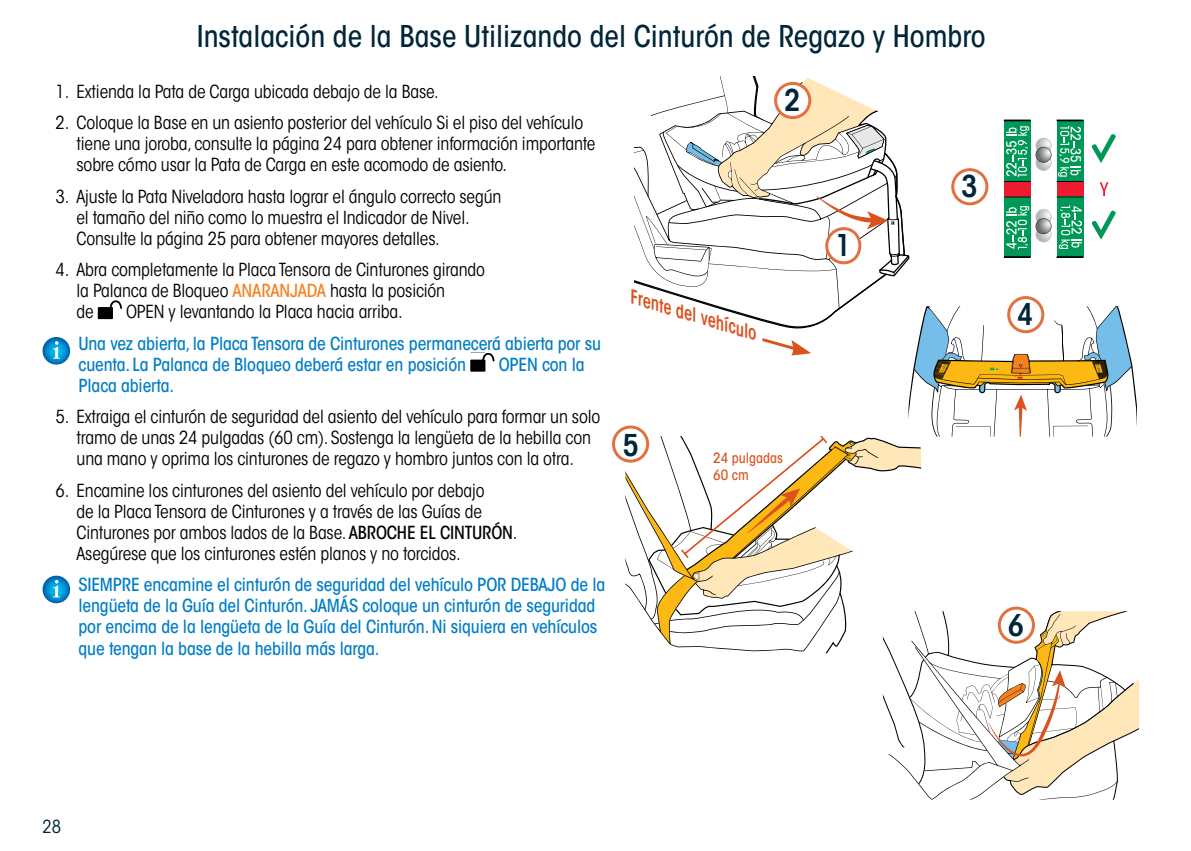
<style>
.page{position:relative;width:1191px;height:851px;background:#fff}
.page>*{position:absolute;margin:0;border:0;box-sizing:border-box;transform-origin:0 0}
.t1{font:500 condensed 30px "ITC Avant Garde Std";color:#012539}
.t2{font:600 condensed 30px "ITC Avant Garde Std";color:#012539}
.t3{font:italic 600 condensed 18.6px "ITC Avant Garde Std";color:#db521f;scale:.92 1}
.t4{font:condensed 18px/21px "ITC Avant Garde Std";letter-spacing:-.01em;color:#000}
.t5{font:500 condensed 18px/21px "ITC Avant Garde Std";letter-spacing:-.01em;color:#007dc5}
.t6{font:condensed 18px "ITC Avant Garde Std";color:#012539}
.t7{font:500 condensed 14.1px/17.1px "ITC Avant Garde Std";color:#db521f}
.s1{font-weight:500;color:#f58220}
.s2{font-weight:500}
</style>
<div class="page">
<div style="left:98px;top:307px;width:15px;height:12px;background:#000"></div>
<svg style="left:110px;top:300px;width:12px;height:9px"></svg>
<svg style="left:43px;top:337px;width:27px;height:27px"></svg>
<div style="left:470px;top:359px;width:15px;height:12px;background:#000"></div>
<svg style="left:482px;top:353px;width:12px;height:8px"></svg>
<svg style="left:43px;top:575px;width:27px;height:28px"></svg>
<svg style="left:612px;top:77px;width:528px;height:723px"></svg>
<h1 class="t1" style="left:197px;top:18px;width:790px">Instalación de la Base Utilizando del Cinturón de Regazo y Hombro</h1>
<p class="t4" style="left:55px;top:81px;width:385px">1. Extienda la Pata de Carga ubicada debajo de la Base.</p>
<p class="t4" style="left:77px;top:112px;width:520px;text-indent:-21px">2. Coloque la Base en un asiento posterior del vehículo Si el piso del vehículo tiene una joroba, consulte la página 24 para obtener información importante sobre cómo usar la Pata de Carga en este acomodo de asiento.</p>
<p class="t4" style="left:77px;top:186px;width:426px;text-indent:-21px">3. Ajuste la Pata Niveladora hasta lograr el ángulo correcto según el tamaño del niño como lo muestra el Indicador de Nivel.<br>Consulte la página 25 para obtener mayores detalles.</p>
<p class="t4" style="left:77px;top:259px;width:410px;text-indent:-21px">4. Abra completamente la Placa Tensora de Cinturones girando la Palanca de Bloqueo <span class="s1">ANARANJADA</span> hasta la posición<br>de</p>
<p class="t4" style="left:126px;top:301px;width:278px">OPEN y levantando la Placa hacia arriba.</p>
<p class="t5" style="left:78px;top:333px;width:524px">Una vez abierta, la Placa Tensora de Cinturones permanecerá abierta por su cuenta. La Palanca de Bloqueo deberá estar en posición</p>
<p class="t5" style="left:499px;top:354px;width:87px">OPEN con la</p>
<p class="t5" style="left:79px;top:375px;width:97px">Placa abierta.</p>
<p class="t4" style="left:77px;top:406px;width:525px;text-indent:-21px">5. Extraiga el cinturón de seguridad del asiento del vehículo para formar un solo tramo de unas 24 pulgadas (60 cm). Sostenga la lengüeta de la hebilla con una mano y oprima los cinturones de regazo y hombro juntos con la otra.</p>
<p class="t4" style="left:77px;top:480px;width:442px;text-indent:-21px">6. Encamine los cinturones del asiento del vehículo por debajo<br>de la Placa Tensora de Cinturones y a través de las Guías de Cinturones por ambos lados de la Base. <span class="s2">ABROCHE EL CINTURÓN</span>.<br>Asegúrese que los cinturones estén planos y no torcidos.</p>
<p class="t5" style="left:78px;top:574px;width:528px">SIEMPRE encamine el cinturón de seguridad del vehículo POR DEBAJO de la lengüeta de la Guía del Cinturón. JAMÁS coloque un cinturón de seguridad por encima de la lengüeta de la Guía del Cinturón. Ni siquiera en vehículos que tengan la base de la hebilla más larga.</p>
<h1 class="t2" style="left:784px;top:81px;width:18px">2</h1>
<p class="t3" style="left:636px;top:285px;width:144px;rotate:17deg">Frente del vehículo</p>
<h1 class="t2" style="left:622px;top:426px;width:18px">5</h1>
<p class="t7" style="left:713px;top:449px;width:71px">24 pulgadas<br>60 cm</p>
<h1 class="t2" style="left:835px;top:226px;width:18px">1</h1>
<h1 class="t2" style="left:961px;top:168px;width:18px">3</h1>
<h1 class="t2" style="left:1017px;top:295px;width:18px">4</h1>
<h1 class="t2" style="left:1007px;top:606px;width:18px">6</h1>
<p class="t6" style="left:43px;top:815px;width:20px">28</p>
</div>
